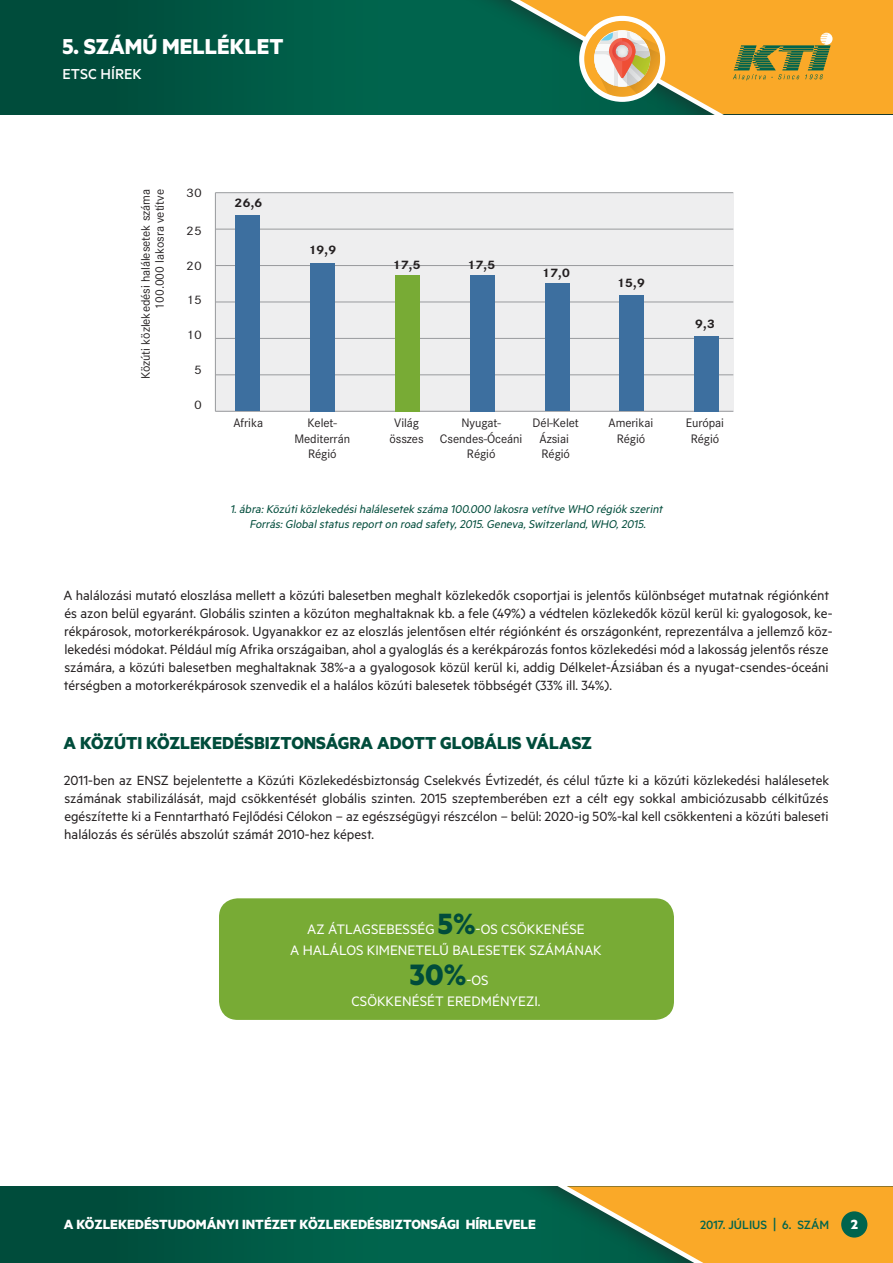
<style>
.page{position:relative;width:893px;height:1263px;background:#fff}
.page>*{position:absolute;margin:0;border:0;box-sizing:border-box;transform-origin:0 0}
.Tompa{font:700 33.3px "Metric";color:#004c3b}
.t1{font:700 24.3px "Metric";color:#fff}
.Fejezet_alcim_1{font:700 19.5px "Metric";color:#004c3b}
.t2{font:500 16.2px "Metric";color:#fff}
.Tompa-2{font:15.45px/21px "Metric";color:#fff;text-align:center}
.Tompa-3{font:15px/18px "Metric";color:#231f20}
.t3{font:700 15px "Metric";color:#fff}
.t4{font:500 13.5px "Metric";color:#00644d}
.t5{font:12.75px/15.3px "Corporate S Hu";letter-spacing:-.005em;color:#231f20;text-align:center}
.kepelairas{font:italic 12.75px "Metric";color:#004c3b}
.t6{font:700 12.75px "Corporate S Hu";letter-spacing:-.005em;color:#231f20;scale:1.15 1}
.t7{font:12.75px "Corporate S Hu";letter-spacing:-.005em;color:#231f20;scale:1.15 1}
.s1{font-weight:700;font-size:33px;color:#004c3b}
.s2{font-weight:400;font-size:15.45px;color:#fff}
.s3{font-size:18.15px}
</style>
<div class="page">
<div style="left:0;top:1186px;width:893px;height:77px;background:linear-gradient(to bottom,#005542,#005542)"></div>
<svg style="left:374px;top:1186px;width:519px;height:77px"></svg>
<div style="left:841px;top:1211px;width:26px;height:26px;background:#00644d;border-radius:50%"></div>
<div style="left:0;top:0;width:893px;height:114px;background:linear-gradient(to bottom,#00523f,#00523f)"></div>
<svg style="left:292px;top:0;width:601px;height:114px"></svg>
<svg style="left:733px;top:33px;width:99px;height:47px"></svg>
<svg style="left:584px;top:20px;width:77px;height:77px"></svg>
<div style="left:579px;top:16px;width:86px;height:86px;border:5px solid #fff;border-radius:50%"></div>
<div style="left:215px;top:193px;width:519px;height:218px;background:#eeeeef"></div>
<hr style="left:215px;top:411px;width:518px;height:1px;background:#989a9d">
<hr style="left:215px;top:192px;width:518px;height:1px;background:#989a9d">
<hr style="left:215px;top:229px;width:518px;height:1px;background:#989a9d">
<hr style="left:215px;top:265px;width:518px;height:1px;background:#989a9d">
<hr style="left:215px;top:302px;width:518px;height:1px;background:#989a9d">
<hr style="left:215px;top:338px;width:518px;height:1px;background:#989a9d">
<hr style="left:215px;top:374px;width:518px;height:1px;background:#989a9d">
<div style="left:235px;top:215px;width:25px;height:196px;background:#3d6f9f"></div>
<div style="left:694px;top:336px;width:24px;height:75px;background:#3d6f9f"></div>
<div style="left:395px;top:275px;width:25px;height:136px;background:#78ab35"></div>
<div style="left:470px;top:275px;width:25px;height:136px;background:#3d6f9f"></div>
<div style="left:545px;top:283px;width:24px;height:128px;background:#3d6f9f"></div>
<div style="left:619px;top:296px;width:25px;height:115px;background:#3d6f9f"></div>
<div style="left:310px;top:263px;width:25px;height:148px;background:#3d6f9f"></div>
<hr style="left:215px;top:193px;width:1px;height:218px;background:#989a9d">
<div style="left:219px;top:898px;width:455px;height:122px;background:#78ab35;border-radius:19px"></div>
<p class="t1" style="left:63px;top:31px;width:223px">5. SZÁMÚ MELLÉKLET</p>
<p class="t2" style="left:63px;top:65px;width:81px">ETSC HÍREK</p>
<p class="t7" style="left:186px;top:186px;width:15px">30</p>
<p class="t5" style="left:139px;top:379px;width:192px;line-height:14.2px;text-align:right;rotate:-90deg">Közúti közlekedési halálesetek száma<br>100.000 lakosra vetítve</p>
<p class="t6" style="left:234px;top:195px;width:26px">26,6</p>
<p class="t7" style="left:186px;top:224px;width:15px">25</p>
<p class="t7" style="left:186px;top:259px;width:15px">20</p>
<p class="t7" style="left:186px;top:293px;width:15px">15</p>
<p class="t7" style="left:186px;top:328px;width:15px">10</p>
<p class="t7" style="left:194px;top:363px;width:8px">5</p>
<p class="t7" style="left:194px;top:397px;width:8px">0</p>
<p class="t6" style="left:308px;top:243px;width:26px">19,9</p>
<p class="t6" style="left:392px;top:257px;width:26px">17,5</p>
<p class="t6" style="left:467px;top:257px;width:26px">17,5</p>
<p class="t6" style="left:541px;top:265px;width:26px">17,0</p>
<p class="t6" style="left:617px;top:276px;width:26px">15,9</p>
<p class="t6" style="left:695px;top:317px;width:19px">9,3</p>
<p class="t5" style="left:233px;top:416px;width:31px">Afrika</p>
<p class="t5" style="left:294px;top:416px;width:57px">Kelet-<br>Mediterrán<br>Régió</p>
<p class="t5" style="left:390px;top:416px;width:36px">Világ összes</p>
<p class="t5" style="left:440px;top:416px;width:84px">Nyugat-<br>Csendes-Óceáni<br>Régió</p>
<p class="t5" style="left:533px;top:416px;width:48px">Dél-Kelet<br>Ázsiai<br>Régió</p>
<p class="t5" style="left:609px;top:416px;width:46px">Amerikai<br>Régió</p>
<p class="t5" style="left:686px;top:416px;width:40px">Európai<br>Régió</p>
<p class="kepelairas" style="left:230px;top:502px;width:437px">1.ábra:Közútiközlekedésihalálesetek száma 100.000 lakosra vetítve WHO régiók szerint</p>
<p class="kepelairas" style="left:249px;top:516px;width:400px">Forrás:Globalstatus reporton road safety,2015.Geneva,Switzerland,WHO,2015.</p>
<p class="Tompa-3" style="left:63px;top:585px;width:771px">A halálozási mutató eloszlása mellett a közúti balesetben meghalt közlekedők csoportjai is jelentős különbséget mutatnak régiónként és azon belül egyaránt. Globális szinten a közúton meghaltaknak kb. a fele (49%) a védtelen közlekedők közül kerül ki: gyalogosok, ke&shy;rékpárosok, motorkerékpárosok. Ugyanakkor ez az eloszlás jelentősen eltér régiónként és országonként, reprezentálva a jellemző köz&shy;lekedési módokat. Például míg Afrika országaiban, ahol a gyaloglás és a kerékpározás fontos közlekedési mód a lakosság jelentős része számára, a közúti balesetben meghaltaknak 38%-a a gyalogosok közül kerül ki, addig Délkelet-Ázsiában és a nyugat-csendes-óceáni térségben a motorkerékpárosok szenvedik el a halálos közúti balesetek többségét (33% ill. 34%).</p>
<p class="Fejezet_alcim_1" style="left:64px;top:731px;width:530px">A KÖZÚTI KÖZLEKEDÉSBIZTONSÁGRA ADOTT GLOBÁLIS VÁLASZ</p>
<p class="Tompa-3" style="left:64px;top:771px;width:767px;text-align:justify">2011-ben az ENSZ bejelentette a Közúti Közlekedésbiztonság Cselekvés Évtizedét, és célul tűzte ki a közúti közlekedési halálesetek számának stabilizálását, majd csökkentését globális szinten. 2015 szeptemberében ezt a célt egy sokkal ambiciózusabb célkitűzés egészítette ki a Fenntartható Fejlődési Célokon – az egészségügyi részcélon – belül: 2020-ig 50%-kal kell csökkenteni a közúti baleseti halálozás és sérülés abszolút számát 2010-hez képest.</p>
<p class="Tompa-2" style="left:290px;top:918px;width:313px">AZ ÁTLAGSEBESSÉG <span class="s1">5%</span>-OS CSÖKKENÉSE<br>A HALÁLOS KIMENETELŰ BALESETEK SZÁMÁNAK</p>
<p class="Tompa" style="left:410px;top:954px;width:80px">30%<span class="s2">-OS</span></p>
<p class="Tompa-2" style="left:352px;top:990px;width:190px">CSÖKKENÉSÉT EREDMÉNYEZI.</p>
<p class="t3" style="left:64px;top:1215px;width:474px">A KÖZLEKEDÉSTUDOMÁNYI INTÉZET KÖZLEKEDÉSBIZTONSÁGI HÍRLEVELE</p>
<p class="t4" style="left:700px;top:1217px;width:131px">2017. JÚLIUS <span class="s3">|</span> 6. SZÁM</p>
<p class="t3" style="left:851px;top:1215px;width:9px">2</p>
</div>
